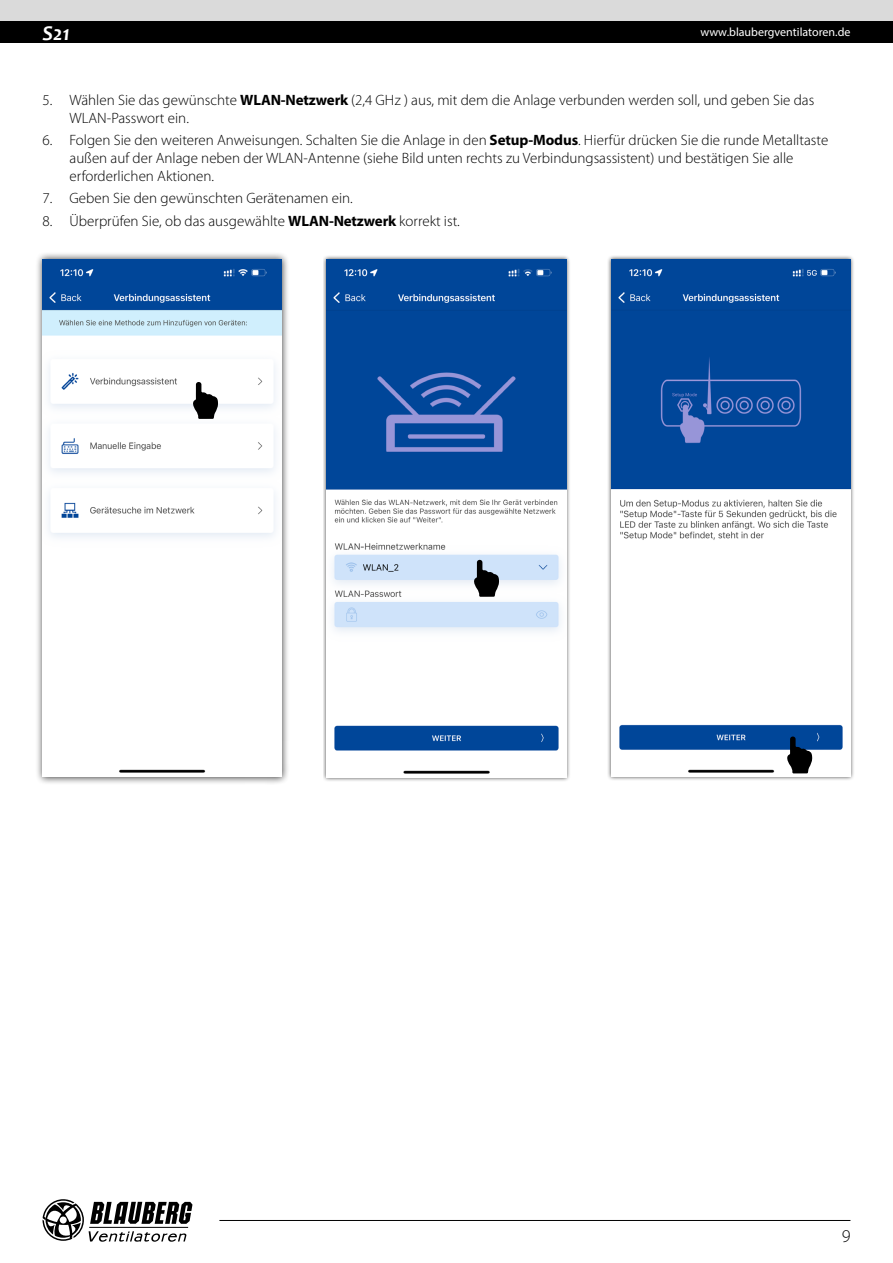
<style>
.page{position:relative;width:893px;height:1263px;background:#fff}
.page>*{position:absolute;margin:0;border:0;box-sizing:border-box;transform-origin:0 0}
.t1{font:italic 700 21px "Candara";color:#fff}
.t2{font:300 18px "Myriad Pro";color:#000}
.t3{font:300 15px/18px "Myriad Pro";color:#000}
.t4{font:12px "Myriad Pro";color:#fff}
.s1{font-weight:700}
</style>
<div class="page">
<div style="left:0;top:0;width:893px;height:21px;background:#dadada"></div>
<div style="left:0;top:21px;width:893px;height:22px;background:#000"></div>
<svg style="left:43px;top:1199px;width:149px;height:43px"></svg>
<hr style="left:219px;top:1220px;width:631px;height:1px;background:#000">
<div style="left:35px;top:251px;width:255px;height:534px;background:#000;opacity:.75"></div>
<img style="left:43px;top:259px;width:239px;height:518px">
<div style="left:323px;top:255px;width:247px;height:526px;background:#000;opacity:.75"></div>
<img style="left:327px;top:259px;width:239px;height:518px">
<div style="left:607px;top:255px;width:248px;height:526px;background:#000;opacity:.75"></div>
<img style="left:611px;top:259px;width:239px;height:518px">
<svg style="left:193px;top:382px;width:25px;height:37px"></svg>
<svg style="left:474px;top:560px;width:25px;height:37px"></svg>
<svg style="left:787px;top:736px;width:25px;height:37px"></svg>
<h1 class="t1" style="left:43px;top:20px;width:29px">S21</h1>
<p class="t4" style="left:700px;top:25px;width:152px">www.blaubergventilatoren.de</p>
<p class="t3" style="left:70px;top:91px;width:746px;text-indent:-27px">5. Wählen Sie das gewünschte <span class="s1">WLAN-Netzwerk</span> (2,4 GHz ) aus, mit dem die Anlage verbunden werden soll, und geben Sie das<br>WLAN-Passwort ein.</p>
<p class="t3" style="left:70px;top:131px;width:760px;text-indent:-27px">6. Folgen Sie den weiteren Anweisungen. Schalten Sie die Anlage in den <span class="s1">Setup-Modus</span>. Hierfür drücken Sie die runde Metalltaste außen auf der Anlage neben der WLAN-Antenne (siehe Bild unten rechts zu Verbindungsassistent) und bestätigen Sie alle erforderlichen Aktionen.</p>
<p class="t3" style="left:43px;top:190px;width:312px">7. Geben Sie den gewünschten Gerätenamen ein.</p>
<p class="t3" style="left:43px;top:212px;width:419px">8. Überprüfen Sie, ob das ausgewählte <span class="s1">WLAN-Netzwerk</span> korrekt ist.</p>
<p class="t2" style="left:842px;top:1226px;width:10px">9</p>
</div>
